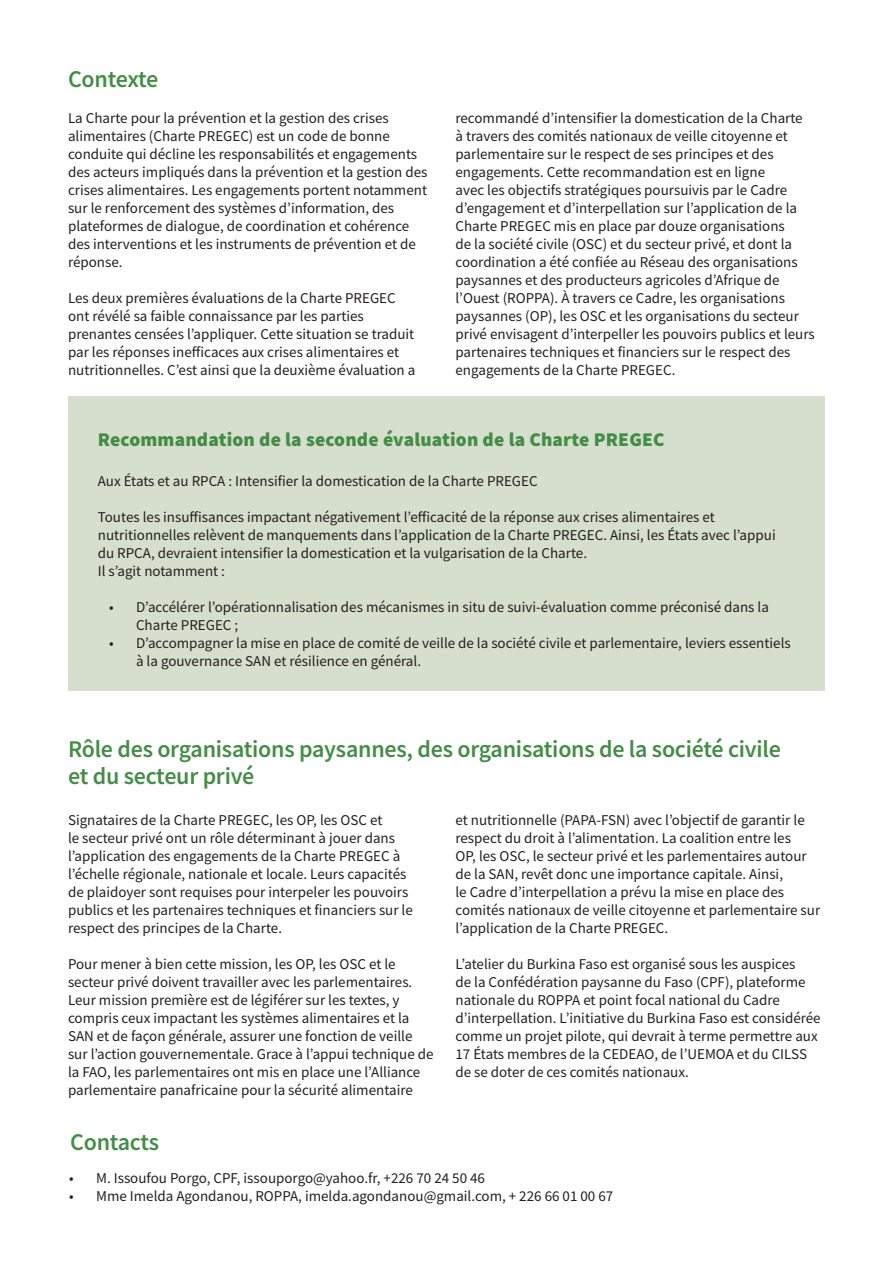
<style>
.page{position:relative;width:893px;height:1263px;background:#fff}
.page>*{position:absolute;margin:0;border:0;box-sizing:border-box;transform-origin:0 0}
.t1{font:600 24px/27px "Source Sans Pro";letter-spacing:-.01em;color:#448d46}
.t2{font:900 19.5px "Source Sans Pro";letter-spacing:.01em;color:#448d46}
.t3{font:15px/18px "Source Sans Pro";color:#231f20}
</style>
<div class="page">
<div style="left:68px;top:396px;width:757px;height:295px;background:#d6dfcd"></div>
<h1 class="t1" style="left:68px;top:65px;width:92px">Contexte</h1>
<p class="t3" style="left:68px;top:109px;width:361px">La Charte pour la prévention et la gestion des crises alimentaires (Charte PREGEC) est un code de bonne conduite qui décline les responsabilités et engagements des acteurs impliqués dans la prévention et la gestion des crises alimentaires. Les engagements portent notamment sur le renforcement des systèmes d’information, des plateformes de dialogue, de coordination et cohérence des interventions et les instruments de prévention et de réponse.</p>
<p class="t3" style="left:68px;top:289px;width:349px">Les deux premières évaluations de la Charte PREGEC ont révélé sa faible connaissance par les parties prenantes censées l’appliquer. Cette situation se traduit par les réponses inefficaces aux crises alimentaires et nutritionnelles. C’est ainsi que la deuxième évaluation a</p>
<p class="t3" style="left:455px;top:109px;width:361px">recommandé d’intensifier la domestication de la Charte<br>à travers des comités nationaux de veille citoyenne et parlementaire sur le respect de ses principes et des engagements. Cette recommandation est en ligne<br>avec les objectifs stratégiques poursuivis par le Cadre d’engagement et d’interpellation sur l’application de la Charte PREGEC mis en place par douze organisations<br>de la société civile (OSC) et du secteur privé, et dont la coordination a été confiée au Réseau des organisations paysannes et des producteurs agricoles d’Afrique de l’Ouest (ROPPA). À travers ce Cadre, les organisations paysannes (OP), les OSC et les organisations du secteur privé envisagent d’interpeller les pouvoirs publics et leurs partenaires techniques et financiers sur le respect des engagements de la Charte PREGEC.</p>
<h2 class="t2" style="left:98px;top:426px;width:568px">Recommandation de la seconde évaluation de la Charte PREGEC</h2>
<p class="t3" style="left:98px;top:472px;width:441px">Aux États et au RPCA : Intensifier la domestication de la Charte PREGEC</p>
<p class="t3" style="left:98px;top:508px;width:679px">Toutes les insuffisances impactant négativement l’efficacité de la réponse aux crises alimentaires et nutritionnelles relèvent de manquements dans l’application de la Charte PREGEC. Ainsi, les États avec l’appui du RPCA, devraient intensifier la domestication et la vulgarisation de la Charte.<br>Il s’agit notamment :</p>
<p class="t3" style="left:136px;top:598px;width:634px;text-indent:-27px">• D’accélérer l’opérationnalisation des mécanismes in situ de suivi-évaluation comme préconisé dans la<br>Charte PREGEC ;</p>
<p class="t3" style="left:136px;top:634px;width:656px;text-indent:-27px">• D’accompagner la mise en place de comité de veille de la société civile et parlementaire, leviers essentiels à la gouvernance SAN et résilience en général.</p>
<h1 class="t1" style="left:68px;top:735px;width:714px">Rôle des organisations paysannes, des organisations de la société civile et du secteur privé</h1>
<p class="t3" style="left:68px;top:811px;width:346px">Signataires de la Charte PREGEC, les OP, les OSC et<br>le secteur privé ont un rôle déterminant à jouer dans l’application des engagements de la Charte PREGEC à l’échelle régionale, nationale et locale. Leurs capacités de plaidoyer sont requises pour interpeler les pouvoirs publics et les partenaires techniques et financiers sur le respect des principes de la Charte.</p>
<p class="t3" style="left:68px;top:955px;width:367px">Pour mener à bien cette mission, les OP, les OSC et le secteur privé doivent travailler avec les parlementaires.<br>Leur mission première est de légiférer sur les textes, y compris ceux impactant les systèmes alimentaires et la SAN et de façon générale, assurer une fonction de veille sur l’action gouvernementale. Grace à l’appui technique de la FAO, les parlementaires ont mis en place une l’Alliance parlementaire panafricaine pour la sécurité alimentaire</p>
<p class="t3" style="left:455px;top:811px;width:366px">et nutritionnelle (PAPA-FSN) avec l’objectif de garantir le respect du droit à l’alimentation. La coalition entre les<br>OP, les OSC, le secteur privé et les parlementaires autour de la SAN, revêt donc une importance capitale. Ainsi,<br>le Cadre d’interpellation a prévu la mise en place des comités nationaux de veille citoyenne et parlementaire sur l’application de la Charte PREGEC.</p>
<p class="t3" style="left:455px;top:955px;width:367px">L’atelier du Burkina Faso est organisé sous les auspices<br>de la Confédération paysanne du Faso (CPF), plateforme nationale du ROPPA et point focal national du Cadre d’interpellation. L’initiative du Burkina Faso est considérée comme un projet pilote, qui devrait à terme permettre aux 17 États membres de la CEDEAO, de l’UEMOA et du CILSS de se doter de ces comités nationaux.</p>
<h1 class="t1" style="left:70px;top:1128px;width:90px">Contacts</h1>
<p class="t3" style="left:69px;top:1169px;width:417px">• M. Issoufou Porgo, CPF, issouporgo@yahoo.fr, +226 70 24 50 46</p>
<p class="t3" style="left:69px;top:1187px;width:546px">• Mme Imelda Agondanou, ROPPA, imelda.agondanou@gmail.com, + 226 66 01 00 67</p>
</div>
